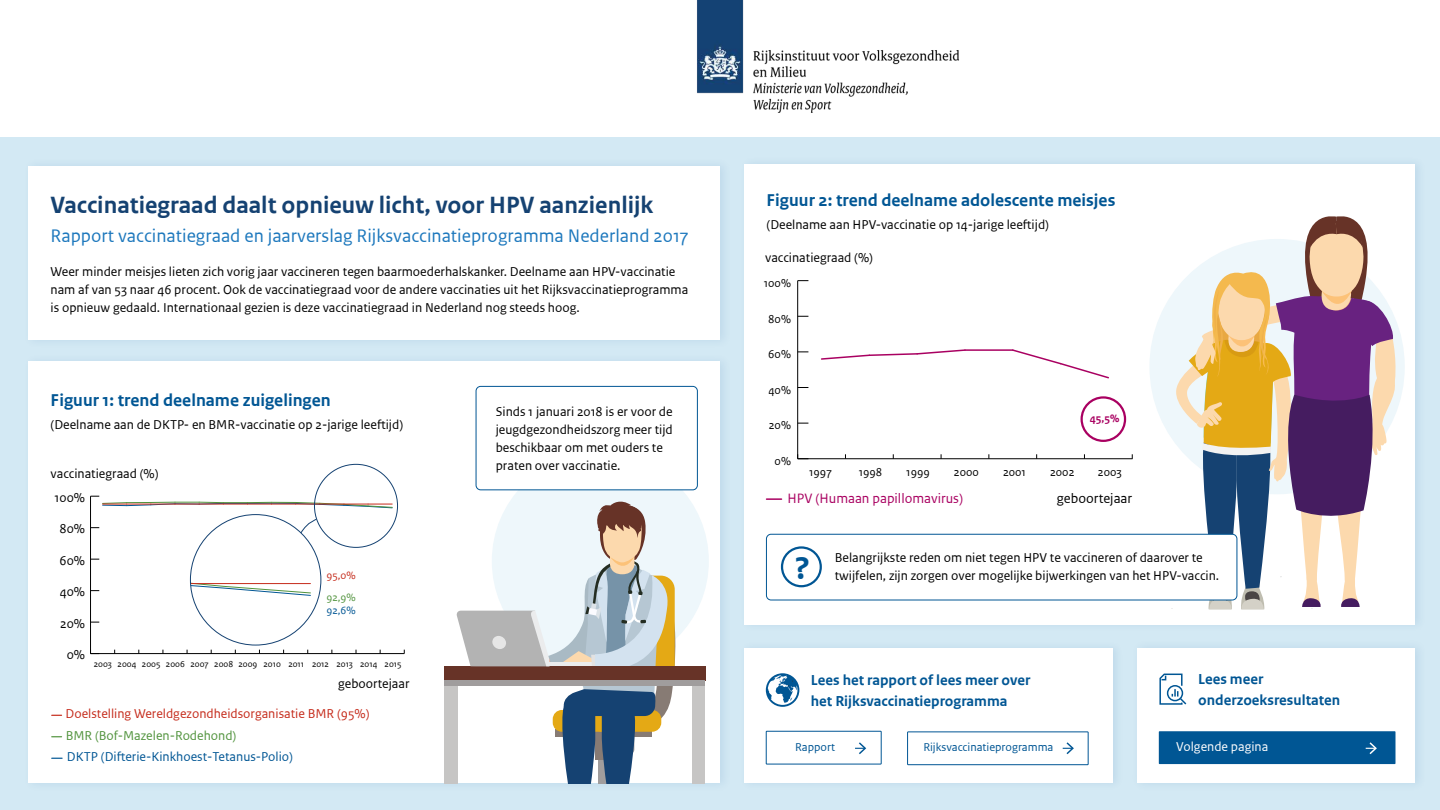
<style>
.page{position:relative;width:1440px;height:810px;background:#fff}
.page>*{position:absolute;margin:0;border:0;box-sizing:border-box;transform-origin:0 0}
.t1{font:700 33.45px "Rijksoverheid Sans Text TT";color:#005694}
.t2{font:700 24.75px "Rijksoverheid Sans Text TT";color:#154272}
.t3{font:19.12px "Rijksoverheid Sans Text TT";color:#1d78bd}
.t4{font:700 18px "Rijksoverheid Sans Text TT";color:#005694}
.t5{font:700 15.23px/21px "Rijksoverheid Sans Text TT";color:#005694}
.t6{font:14.25px "Rijksoverheid Sans Text TT";color:#a90061}
.t7{font:14.25px "Rijksoverheid Sans Text TT";color:#000}
.t8{font:13.5px/18px "Rijksoverheid Sans Text TT";color:#000}
.t9{font:13.5px "Rijksoverheid Sans Text TT";color:#c52b1b}
.t10{font:13.5px "Rijksoverheid Sans Text TT";color:#005694}
.t11{font:13.5px "Rijksoverheid Sans Text TT";color:#51933d}
.t12{font:13.5px "Rijksoverheid Sans Text TT";color:#fff}
.t13{font:12px "Rijksoverheid Sans Text TT";color:#000}
.t14{font:12px "Rijksoverheid Sans Text TT";color:#005694}
.t15{font:700 11.25px "Rijksoverheid Sans Text TT";color:#a90061}
.t16{font:11.18px "Rijksoverheid Sans Text TT";color:#51933d}
.t17{font:11.18px "Rijksoverheid Sans Text TT";color:#c52b1b}
.t18{font:11.18px "Rijksoverheid Sans Text TT";color:#005694}
.t19{font:9.15px "Rijksoverheid Sans Text TT";color:#000}
</style>
<div class="page">
<div style="left:0;top:138px;width:1440px;height:672px;background:#d3e9f4"></div>
<div style="left:744px;top:164px;width:671px;height:460px;background:#fff"></div>
<div style="left:28px;top:362px;width:692px;height:421px;background:#fff"></div>
<div style="left:28px;top:166px;width:692px;height:174px;background:#fff"></div>
<div style="left:744px;top:648px;width:369px;height:135px;background:#fff"></div>
<div style="left:1137px;top:648px;width:278px;height:135px;background:#fff"></div>
<img style="left:455px;top:0;width:530px;height:138px">
<div style="left:492px;top:453px;width:217px;height:217px;background:#eef7fb;border-radius:50%"></div>
<div style="left:1149px;top:239px;width:256px;height:255px;background:#eef7fb;border-radius:50%"></div>
<div style="left:476px;top:386px;width:221px;height:104px;background:#fff;border-radius:5px"></div>
<div style="left:476px;top:386px;width:222px;height:104px;border:1px solid #005694;border-radius:5px"></div>
<div style="left:692px;top:670px;width:12px;height:114px;background:#c6c5c4"></div>
<div style="left:445px;top:673px;width:13px;height:111px;background:#c6c5c4"></div>
<div style="left:444px;top:666px;width:217px;height:17px;background:#673327"></div>
<div style="left:661px;top:666px;width:44px;height:15px;background:#673327"></div>
<div style="left:444px;top:681px;width:261px;height:5px;background:#a09d9d"></div>
<svg style="left:456px;top:500px;width:220px;height:284px"></svg>
<svg style="left:766px;top:673px;width:33px;height:34px"></svg>
<div style="left:766px;top:731px;width:115px;height:33px;border:1px solid #005694"></div>
<svg style="left:855px;top:742px;width:11px;height:12px"></svg>
<div style="left:907px;top:732px;width:181px;height:33px;border:1px solid #005694"></div>
<svg style="left:1063px;top:742px;width:11px;height:12px"></svg>
<div style="left:1159px;top:731px;width:237px;height:33px;background:#005694"></div>
<svg style="left:1366px;top:742px;width:11px;height:12px"></svg>
<hr style="left:91px;top:653px;width:313px;height:1px;background:#000">
<hr style="left:90px;top:496px;width:1px;height:158px;background:#000">
<svg style="left:91px;top:496px;width:302px;height:12px"></svg>
<svg style="left:190px;top:583px;width:121px;height:13px"></svg>
<hr style="left:190px;top:583px;width:120px;height:1px;background:#c52b1b">
<svg style="left:300px;top:518px;width:17px;height:16px"></svg>
<div style="left:1081px;top:396px;width:45px;height:46px;border:2px solid #a90061;border-radius:50%"></div>
<hr style="left:798px;top:458px;width:335px;height:1px;background:#000">
<hr style="left:797px;top:281px;width:1px;height:178px;background:#000">
<svg style="left:797px;top:454px;width:11px;height:5px"></svg>
<svg style="left:821px;top:349px;width:144px;height:11px"></svg>
<hr style="left:965px;top:349px;width:48px;height:2px;background:#a90061">
<svg style="left:1011px;top:349px;width:98px;height:30px"></svg>
<svg style="left:767px;top:498px;width:15px;height:2px"></svg>
<svg style="left:1174px;top:216px;width:231px;height:393px"></svg>
<div style="left:766px;top:534px;width:471px;height:66px;background:#fff;border-radius:5px"></div>
<div style="left:766px;top:534px;width:471px;height:66px;border:1px solid #005694;border-radius:5px"></div>
<div style="left:781px;top:546px;width:41px;height:41px;border:2px solid #005694;border-radius:50%"></div>
<svg style="left:1159px;top:673px;width:28px;height:32px"></svg>
<h2 class="t2" style="left:51px;top:191px;width:604px">Vaccinatiegraad daalt opnieuw licht, voor HPV aanzienlijk</h2>
<h3 class="t3" style="left:51px;top:225px;width:640px">Rapport vaccinatiegraad en jaarverslag Rijksvaccinatieprogramma Nederland 2017</h3>
<p class="t8" style="left:51px;top:263px;width:639px">Weer minder meisjes lieten zich vorig jaar vaccineren tegen baarmoederhalskanker. Deelname aan HPV-vaccinatie nam af van 53 naar 46 procent. Ook de vaccinatiegraad voor de andere vaccinaties uit het Rijksvaccinatieprogramma is opnieuw gedaald. Internationaal gezien is deze vaccinatiegraad in Nederland nog steeds hoog.</p>
<h3 class="t4" style="left:51px;top:390px;width:282px">Figuur 1: trend deelname zuigelingen</h3>
<p class="t8" style="left:51px;top:416px;width:354px">(Deelname aan de DKTP- en BMR-vaccinatie op 2-jarige leeftijd)</p>
<p class="t8" style="left:51px;top:464px;width:109px">vaccinatiegraad (%)</p>
<p class="t8" style="left:55px;top:489px;width:32px">100%</p>
<p class="t8" style="left:60px;top:520px;width:27px">80%</p>
<p class="t8" style="left:60px;top:551px;width:27px">60%</p>
<p class="t8" style="left:60px;top:583px;width:27px">40%</p>
<p class="t8" style="left:60px;top:614px;width:26px">20%</p>
<p class="t8" style="left:67px;top:646px;width:20px">0%</p>
<p class="t17" style="left:326px;top:569px;width:31px">95,0%</p>
<p class="t18" style="left:326px;top:604px;width:31px">92,6%</p>
<p class="t16" style="left:326px;top:590px;width:31px">92,9%</p>
<p class="t19" style="left:94px;top:659px;width:309px">2003 2004 2005 2006 2007 2008 2009 2010 2011 2012 2013 2014 2015</p>
<p class="t8" style="left:338px;top:675px;width:73px">geboortejaar</p>
<p class="t9" style="left:66px;top:706px;width:306px">Doelstelling Wereldgezondheidsorganisatie BMR (95%)</p>
<p class="t11" style="left:66px;top:728px;width:172px">BMR (Bof-Mazelen-Rodehond)</p>
<p class="t10" style="left:67px;top:749px;width:228px">DKTP (Difterie-Kinkhoest-Tetanus-Polio)</p>
<p class="t8" style="left:496px;top:403px;width:178px">Sinds 1 januari 2018 is er voor de jeugdgezondheidszorg meer tijd beschikbaar om met ouders te praten over vaccinatie.</p>
<h3 class="t4" style="left:767px;top:190px;width:350px">Figuur 2: trend deelname adolescente meisjes</h3>
<p class="t8" style="left:767px;top:216px;width:284px">(Deelname aan HPV-vaccinatie op 14-jarige leeftijd)</p>
<p class="t8" style="left:765px;top:248px;width:110px">vaccinatiegraad (%)</p>
<p class="t13" style="left:764px;top:276px;width:29px">100%</p>
<p class="t13" style="left:768px;top:312px;width:24px">80%</p>
<p class="t13" style="left:768px;top:347px;width:24px">60%</p>
<p class="t13" style="left:768px;top:383px;width:24px">40%</p>
<p class="t13" style="left:769px;top:419px;width:24px">20%</p>
<p class="t13" style="left:775px;top:454px;width:18px">0%</p>
<p class="t15" style="left:1090px;top:412px;width:31px">45,5%</p>
<p class="t13" style="left:809px;top:465px;width:24px">1997</p>
<p class="t13" style="left:859px;top:465px;width:25px">1998</p>
<p class="t13" style="left:906px;top:465px;width:25px">1999</p>
<p class="t13" style="left:954px;top:465px;width:26px">2000</p>
<p class="t13" style="left:1003px;top:465px;width:24px">2001</p>
<p class="t13" style="left:1050px;top:465px;width:26px">2002</p>
<p class="t13" style="left:1098px;top:465px;width:25px">2003</p>
<p class="t6" style="left:788px;top:490px;width:177px">HPV (Humaan papillomavirus)</p>
<p class="t7" style="left:1057px;top:490px;width:77px">geboortejaar</p>
<h1 class="t1" style="left:795px;top:549px;width:17px">?</h1>
<p class="t8" style="left:835px;top:549px;width:370px">Belangrijkste reden om niet tegen HPV te vaccineren of daarover te</p>
<p class="t8" style="left:835px;top:567px;width:386px">twijfelen, zijn zorgen over mogelijke bijwerkingen van het HPV-vaccin.</p>
<p class="t5" style="left:811px;top:670px;width:221px">Lees het rapport of lees meer over het Rijksvaccinatieprogramma</p>
<p class="t5" style="left:1198px;top:669px;width:144px">Lees meer onderzoeksresultaten</p>
<p class="t14" style="left:795px;top:741px;width:41px">Rapport</p>
<p class="t14" style="left:923px;top:741px;width:132px">Rijksvaccinatieprogramma</p>
<p class="t12" style="left:1176px;top:739px;width:94px">Volgende pagina</p>
</div>
